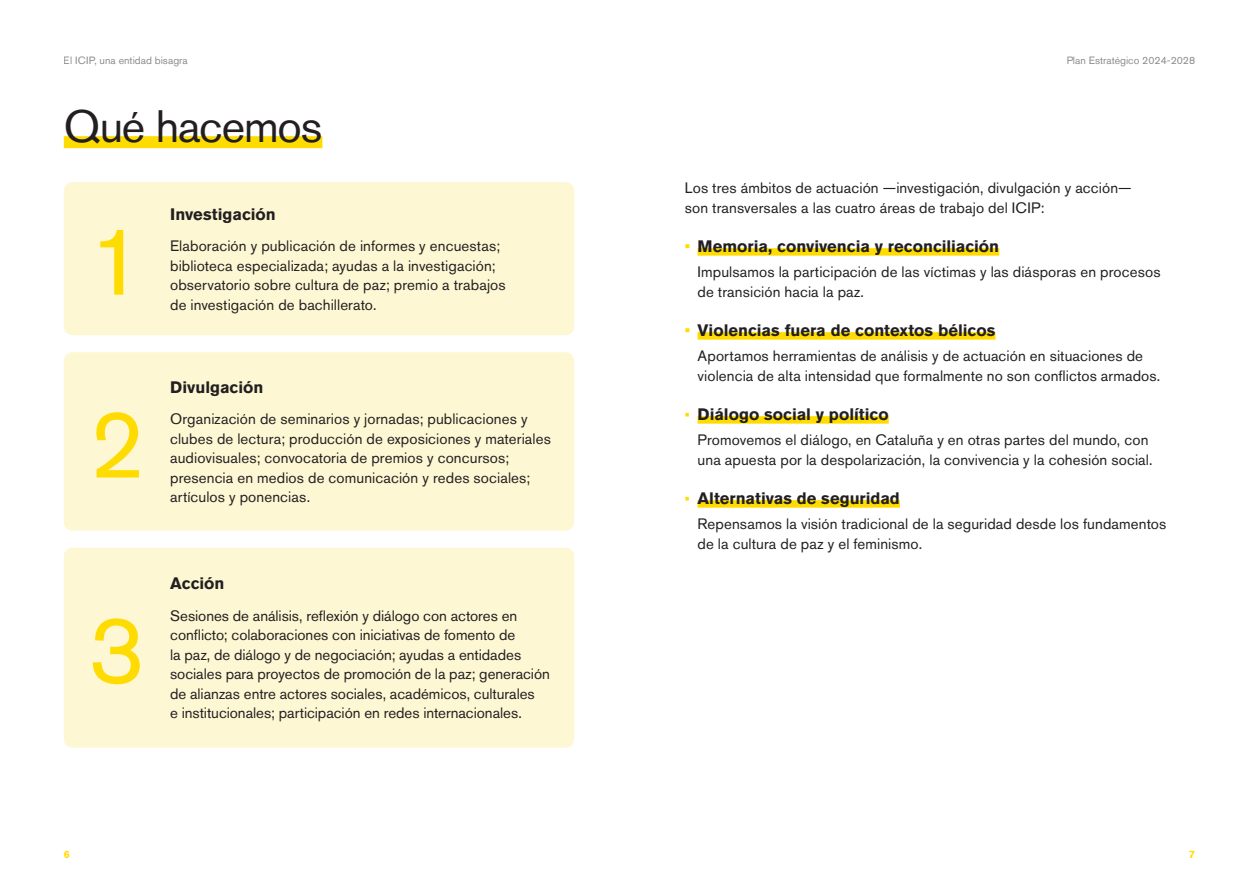
<style>
.page{position:relative;width:1259px;height:893px;background:#fff}
.page>*{position:absolute;margin:0;border:0;box-sizing:border-box;transform-origin:0 0}
.t1{font:96px "Akzidenz Grotesk BQ";color:#ffdc01}
.t2{font:45px "Akzidenz Grotesk BQ";letter-spacing:-.025em;color:#231f20}
.t3{font:700 16.5px "Akzidenz Grotesk BQ";color:#231f20}
.t4{font:15px/19.5px "Akzidenz Grotesk BQ";letter-spacing:.005em;color:#231f20}
.t5{font:10.5px "Akzidenz Grotesk BQ";color:#8a8c8f}
.t6{font:700 10.5px "Akzidenz Grotesk BQ";color:#ffdc01}
.s1{font-weight:500;color:#ffdc01}
.s2{font-weight:500;font-size:15px;color:#ffdc01}
</style>
<div class="page">
<div style="left:64px;top:136px;width:258px;height:12px;background:#ffdc01"></div>
<div style="left:697px;top:248px;width:302px;height:8px;background:#ffdc01"></div>
<div style="left:697px;top:332px;width:298px;height:8px;background:#ffdc01"></div>
<div style="left:697px;top:416px;width:191px;height:8px;background:#ffdc01"></div>
<div style="left:697px;top:500px;width:203px;height:8px;background:#ffdc01"></div>
<div style="left:64px;top:182px;width:510px;height:153px;background:#fef7d4;border-radius:9px"></div>
<div style="left:64px;top:548px;width:510px;height:200px;background:#fef7d4;border-radius:9px"></div>
<div style="left:64px;top:352px;width:510px;height:179px;background:#fef7d4;border-radius:9px"></div>
<p class="t5" style="left:64px;top:54px;width:125px">El ICIP, una entidad bisagra</p>
<p class="t2" style="left:64px;top:100px;width:260px">Qué hacemos</p>
<p class="t1" style="left:89px;top:204px;width:57px">1</p>
<p class="t1" style="left:89px;top:387px;width:57px">2</p>
<p class="t1" style="left:89px;top:593px;width:57px">3</p>
<p class="t3" style="left:170px;top:205px;width:107px">Investigación</p>
<p class="t4" style="left:170px;top:236px;width:337px">Elaboración y publicación de informes y encuestas; biblioteca especializada; ayudas a la investigación; observatorio sobre cultura de paz; premio a trabajos de investigación de bachillerato.</p>
<p class="t3" style="left:170px;top:378px;width:95px">Divulgación</p>
<p class="t4" style="left:170px;top:409px;width:382px">Organización de seminarios y jornadas; publicaciones y clubes de lectura; producción de exposiciones y materiales audiovisuales; convocatoria de premios y concursos; presencia en medios de comunicación y redes sociales;</p>
<p class="t4" style="left:170px;top:487px;width:141px">artículos y ponencias.</p>
<p class="t3" style="left:170px;top:574px;width:56px">Acción</p>
<p class="t4" style="left:170px;top:606px;width:381px">Sesiones de análisis, reflexión y diálogo con actores en conflicto; colaboraciones con iniciativas de fomento de<br>la paz, de diálogo y de negociación; ayudas a entidades sociales para proyectos de promoción de la paz; generación de alianzas entre actores sociales, académicos, culturales<br>e institucionales; participación en redes internacionales.</p>
<p class="t6" style="left:64px;top:849px;width:7px">6</p>
<p class="t5" style="left:1066px;top:54px;width:130px">Plan Estratégico 2024-2028</p>
<p class="t4" style="left:685px;top:178px;width:448px">Los tres ámbitos de actuación —investigación, divulgación y acción— son transversales a las cuatro áreas de trabajo del ICIP:</p>
<p class="t3" style="left:685px;top:237px;width:316px"><span class="s1">•</span> Memoria, convivencia y reconciliación</p>
<p class="t4" style="left:697px;top:262px;width:464px">Impulsamos la participación de las víctimas y las diásporas en procesos de transición hacia la paz.</p>
<p class="t3" style="left:685px;top:321px;width:312px"><span class="s1">•</span> Violencias fuera de contextos bélicos</p>
<p class="t4" style="left:697px;top:346px;width:464px">Aportamos herramientas de análisis y de actuación en situaciones de violencia de alta intensidad que formalmente no son conflictos armados.</p>
<p class="t3" style="left:685px;top:405px;width:205px"><span class="s2">•</span> Diálogo social y político</p>
<p class="t4" style="left:697px;top:430px;width:456px">Promovemos el diálogo, en Cataluña y en otras partes del mundo, con una apuesta por la despolarización, la convivencia y la cohesión social.</p>
<p class="t3" style="left:685px;top:489px;width:217px"><span class="s2">•</span> Alternativas de seguridad</p>
<p class="t4" style="left:697px;top:514px;width:470px">Repensamos la visión tradicional de la seguridad desde los fundamentos de la cultura de paz y el feminismo.</p>
<p class="t6" style="left:1189px;top:849px;width:7px">7</p>
</div>
